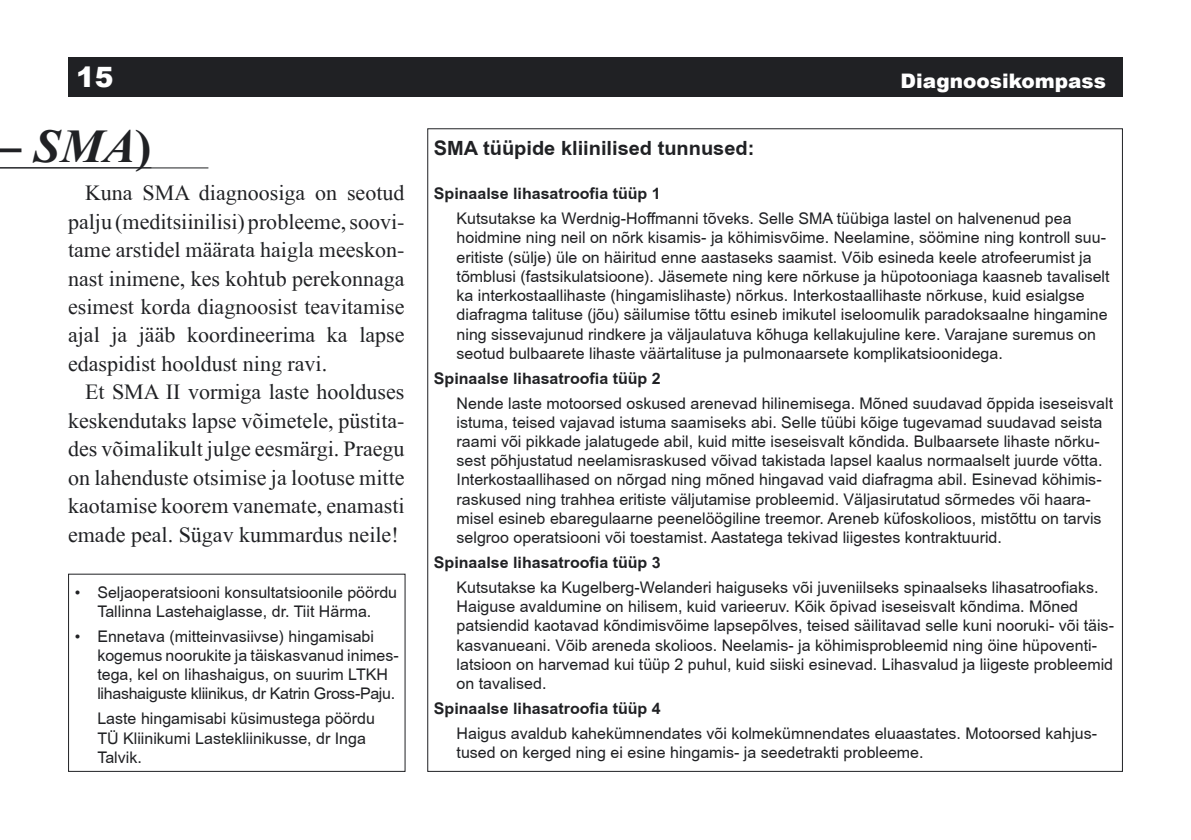
<style>
.page{position:relative;width:1191px;height:840px;background:#fff}
.page>*{position:absolute;margin:0;border:0;box-sizing:border-box;transform-origin:0 0}
.t1{font:italic 700 48px "EE Times New Roman";color:#202124}
.t2{font:900 28px "Arial";color:#fff}
.Põhitekst{font:22px/28.4px "EE Times New Roman";color:#202124;text-align:justify}
.Infokast_peal{font:700 20px "EE Arial";color:#202124}
.Rubriik_parem{font:900 20px "Arial";color:#fff}
.Infokasti_loetelu{font:16px/19.2px "EE Arial";color:#202124}
.Infokasti_loetelu-2{font:700 16px "EE Arial";color:#202124}
.s1{font-style:normal}
</style>
<div class="page">
<div style="left:68px;top:57px;width:1055px;height:39px;background:#202124"></div>
<hr style="left:0;top:167px;width:208px;height:1px;background:#202124">
<h2 class="t2" style="left:76px;top:57px;width:39px">15</h2>
<p class="Rubriik_parem" style="left:900px;top:66px;width:207px">Diagnoosikompass</p>
<h1 class="t1" style="left:-2px;top:119px;width:155px">– SMA<span class="s1">)</span></h1>
<p class="Põhitekst" style="left:68px;top:179px;width:338px;text-indent:17px">Kuna SMA diagnoosiga on seotud palju (meditsiinilisi) probleeme, soovi&shy;tame arstidel määrata haigla meeskon&shy;nast inimene, kes kohtub perekonnaga esimest korda diagnoosist teavitamise ajal ja jääb koordineerima ka lapse edaspidist hooldust ning ravi.</p>
<p class="Põhitekst" style="left:68px;top:377px;width:338px;text-indent:17px">Et SMA II vormiga laste hoolduses keskendutaks lapse võimetele, püstita&shy;des võimalikult julge eesmärgi. Praegu on lahenduste otsimise ja lootuse mitte kaotamise koorem vanemate, enamasti emade peal. Sügav kummardus neile!</p>
<p class="Infokasti_loetelu" style="left:75px;top:582px;width:324px;text-align:center">• Seljaoperatsiooni konsultatsioonile pöördu<br>Tallinna Lastehaiglasse, dr. Tiit Härma.</p>
<p class="Infokasti_loetelu" style="left:97px;top:626px;width:303px;text-indent:-23px">• Ennetava (mitteinvasiivse) hingamisabi kogemus noorukite ja täiskasvanud inimes&shy;tega, kel on lihashaigus, on suurim LTKH lihashaiguste kliinikus, dr Katrin Gross-Paju.</p>
<p class="Infokasti_loetelu" style="left:97px;top:708px;width:279px">Laste hingamisabi küsimustega pöördu<br>TÜ Kliinikumi Lastekliinikusse, dr Inga<br>Talvik.</p>
<p class="Infokast_peal" style="left:434px;top:137px;width:322px">SMA tüüpide kliinilised tunnused:</p>
<p class="Infokasti_loetelu-2" style="left:434px;top:185px;width:228px">Spinaalse lihasatroofia tüüp 1</p>
<p class="Infokasti_loetelu" style="left:456px;top:209px;width:654px">Kutsutakse ka Werdnig-Hoffmanni tõveks. Selle SMA tüübiga lastel on halvenenud pea hoidmine ning neil on nõrk kisamis- ja köhimisvõime. Neelamine, söömine ning kontroll suu&shy;eritiste (sülje) üle on häiritud enne aastaseks saamist. Võib esineda keele atrofeerumist ja tõmblusi (fastsikulatsioone). Jäsemete ning kere nõrkuse ja hüpotooniaga kaasneb tavaliselt ka interkostaallihaste (hingamislihaste) nõrkus. Interkostaallihaste nõrkuse, kuid esialgse diafragma talituse (jõu) säilumise tõttu esineb imikutel iseloomulik paradoksaalne hingamine ning sissevajunud rindkere ja väljaulatuva kõhuga kellakujuline kere. Varajane suremus on seotud bulbaarete lihaste väärtalituse ja pulmonaarsete komplikatsioonidega.</p>
<p class="Infokasti_loetelu-2" style="left:434px;top:369px;width:228px">Spinaalse lihasatroofia tüüp 2</p>
<p class="Infokasti_loetelu" style="left:456px;top:393px;width:658px">Nende laste motoorsed oskused arenevad hilinemisega. Mõned suudavad õppida iseseisvalt istuma, teised vajavad istuma saamiseks abi. Selle tüübi kõige tugevamad suudavad seista raami või pikkade jalatugede abil, kuid mitte iseseisvalt kõndida. Bulbaarsete lihaste nõrku&shy;sest põhjustatud neelamisraskused võivad takistada lapsel kaalus normaalselt juurde võtta.<br>Interkostaallihased on nõrgad ning mõned hingavad vaid diafragma abil. Esinevad köhimis&shy;raskused ning trahhea eritiste väljutamise probleemid. Väljasirutatud sõrmedes või haara&shy;misel esineb ebaregulaarne peenelöögiline treemor. Areneb küfoskolioos, mistõttu on tarvis selgroo operatsiooni või toestamist. Aastatega tekivad liigestes kontraktuurid.</p>
<p class="Infokasti_loetelu-2" style="left:434px;top:553px;width:228px">Spinaalse lihasatroofia tüüp 3</p>
<p class="Infokasti_loetelu" style="left:456px;top:577px;width:659px">Kutsutakse ka Kugelberg-Welanderi haiguseks või juveniilseks spinaalseks lihasatroofiaks.<br>Haiguse avaldumine on hilisem, kuid varieeruv. Kõik õpivad iseseisvalt kõndima. Mõned patsiendid kaotavad kõndimisvõime lapsepõlves, teised säilitavad selle kuni nooruki- või täis&shy;kasvanueani. Võib areneda skolioos. Neelamis- ja köhimisprobleemid ning öine hüpoventi&shy;latsioon on harvemad kui tüüp 2 puhul, kuid siiski esinevad. Lihasvalud ja liigeste probleemid on tavalised.</p>
<p class="Infokasti_loetelu-2" style="left:434px;top:699px;width:228px">Spinaalse lihasatroofia tüüp 4</p>
<p class="Infokasti_loetelu" style="left:456px;top:723px;width:642px">Haigus avaldub kahekümnendates või kolmekümnendates eluaastates. Motoorsed kahjus&shy;tused on kerged ning ei esine hingamis- ja seedetrakti probleeme.</p>
</div>
